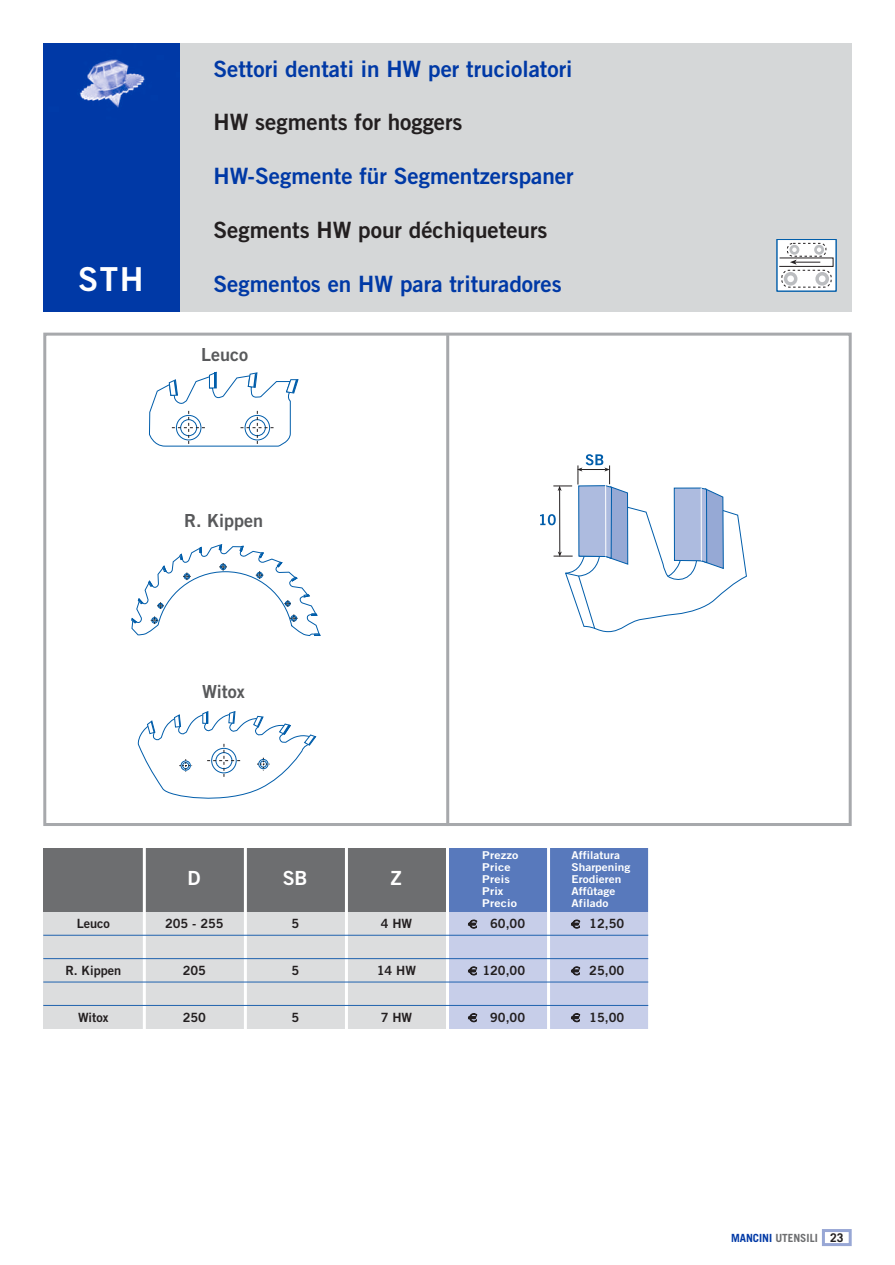
<style>
.page{position:relative;width:895px;height:1265px;background:#fff}
.page>*{position:absolute;margin:0;border:0;box-sizing:border-box;transform-origin:0 0}
.t1{font:33px "Trade Gothic Bold Two";color:#fff}
.t2{font:22.5px "Trade Gothic Bold Two";color:#0039a6}
.t3{font:22.5px "Trade Gothic Bold Two";color:#231f20}
.t4{font:19.5px "Trade Gothic Bold Two";color:#fff}
.t5{font:18px "Trade Gothic Bold Two";color:#58595b}
.t6{font:12.75px "Trade Gothic Bold Two";color:#231f20}
.t7{font:700 11.25px "Trade Gothic";color:#6d6e70}
.t8{font:10.8px/12px "Trade Gothic Bold Two";letter-spacing:.005em;color:#fff;scale:1.1 1}
.t9{font:10.8px/12px "Trade Gothic Bold Two";letter-spacing:.005em;color:#fff;scale:1.15 1}
.s1{color:#0039a6}
.s2{font-size:12px;color:#231f20}
</style>
<div class="page">
<div style="left:821px;top:1228px;width:30px;height:17px;border:3px solid #98a7d5"></div>
<div style="left:43px;top:43px;width:808px;height:268px;background:#d5d7d8"></div>
<div style="left:43px;top:43px;width:136px;height:268px;background:#0039a6"></div>
<div style="left:43px;top:332px;width:808px;height:494px;border:3px solid #a7a9ac"></div>
<svg style="left:776px;top:239px;width:60px;height:52px"></svg>
<div style="left:779px;top:258px;width:54px;height:8px;background:#fff"></div>
<div style="left:781px;top:270px;width:50px;height:17px;background:#fff;border:1px dashed #231f20;border-radius:7px"></div>
<div style="left:787px;top:243px;width:39px;height:13px;background:#fff;border:1px dashed #231f20;border-radius:6px"></div>
<div style="left:778px;top:257px;width:55px;height:10px;border:1px solid #231f20"></div>
<svg style="left:790px;top:259px;width:30px;height:6px"></svg>
<svg style="left:783px;top:272px;width:14px;height:13px"></svg>
<svg style="left:789px;top:245px;width:10px;height:10px"></svg>
<svg style="left:814px;top:245px;width:10px;height:10px"></svg>
<svg style="left:815px;top:272px;width:13px;height:13px"></svg>
<div style="left:787px;top:275px;width:6px;height:7px;background:#fff;border-radius:50%"></div>
<div style="left:818px;top:275px;width:7px;height:7px;background:#fff;border-radius:50%"></div>
<svg style="left:792px;top:247px;width:4px;height:5px"></svg>
<svg style="left:816px;top:247px;width:5px;height:5px"></svg>
<svg style="left:540px;top:454px;width:207px;height:178px"></svg>
<hr style="left:605px;top:485px;width:1px;height:71px;background:#fff">
<hr style="left:700px;top:487px;width:1px;height:73px;background:#fff">
<svg style="left:149px;top:371px;width:149px;height:75px"></svg>
<hr style="left:446px;top:335px;width:3px;height:491px;background:#a7a9ac">
<svg style="left:131px;top:544px;width:190px;height:92px"></svg>
<svg style="left:138px;top:711px;width:178px;height:88px"></svg>
<div style="left:43px;top:911px;width:605px;height:118px;background:#dcddde"></div>
<div style="left:447px;top:911px;width:202px;height:118px;background:#c7cee9"></div>
<div style="left:43px;top:847px;width:605px;height:64px;background:#6d6e70"></div>
<div style="left:448px;top:847px;width:201px;height:64px;background:#5879bc"></div>
<hr style="left:143px;top:847px;width:3px;height:182px;background:#fff">
<hr style="left:244px;top:847px;width:3px;height:182px;background:#fff">
<hr style="left:345px;top:847px;width:3px;height:182px;background:#fff">
<hr style="left:446px;top:847px;width:3px;height:182px;background:#fff">
<hr style="left:547px;top:847px;width:3px;height:182px;background:#fff">
<hr style="left:648px;top:847px;width:3px;height:182px;background:#fff">
<hr style="left:43px;top:934px;width:605px;height:1px;background:#1f62ae">
<hr style="left:43px;top:958px;width:605px;height:1px;background:#1f62ae">
<hr style="left:43px;top:981px;width:605px;height:1px;background:#1f62ae">
<hr style="left:43px;top:1005px;width:605px;height:1px;background:#1f62ae">
<p class="t2" style="left:213px;top:60px;width:360px">Settori dentati in HW per truciolatori</p>
<p class="t3" style="left:213px;top:114px;width:250px">HW segments for hoggers</p>
<p class="t2" style="left:213px;top:168px;width:361px">HW-Segmente für Segmentzerspaner</p>
<p class="t3" style="left:213px;top:221px;width:335px">Segments HW pour déchiqueteurs</p>
<h1 class="t1" style="left:78px;top:267px;width:67px">STH</h1>
<p class="t2" style="left:213px;top:275px;width:350px">Segmentos en HW para trituradores</p>
<p class="t5" style="left:201px;top:348px;width:48px">Leuco</p>
<p class="t5" style="left:184px;top:514px;width:80px">R. Kippen</p>
<p class="t5" style="left:202px;top:685px;width:44px">Witox</p>
<p class="t6" style="left:77px;top:919px;width:35px">Leuco</p>
<p class="t6" style="left:65px;top:965px;width:57px">R. Kippen</p>
<p class="t6" style="left:78px;top:1012px;width:32px">Witox</p>
<p class="t4" style="left:188px;top:871px;width:15px">D</p>
<p class="t4" style="left:283px;top:871px;width:26px">SB</p>
<p class="t4" style="left:391px;top:871px;width:12px">Z</p>
<p class="t6" style="left:165px;top:919px;width:60px">205 - 255</p>
<p class="t6" style="left:183px;top:965px;width:25px">205</p>
<p class="t6" style="left:183px;top:1012px;width:25px">250</p>
<p class="t6" style="left:291px;top:919px;width:9px">5</p>
<p class="t6" style="left:291px;top:965px;width:9px">5</p>
<p class="t6" style="left:291px;top:1012px;width:9px">5</p>
<p class="t6" style="left:381px;top:919px;width:33px">4 HW</p>
<p class="t6" style="left:377px;top:965px;width:41px">14 HW</p>
<p class="t6" style="left:381px;top:1012px;width:33px">7 HW</p>
<p class="t9" style="left:482px;top:849px;width:33px">Prezzo<br>Price<br>Preis<br>Prix<br>Precio</p>
<p class="t8" style="left:571px;top:849px;width:55px">Affilatura<br>Sharpening<br>Erodieren<br>Affûtage<br>Afilado</p>
<p class="t6" style="left:490px;top:919px;width:36px">60,00</p>
<p class="t6" style="left:482px;top:965px;width:44px">120,00</p>
<p class="t6" style="left:490px;top:1012px;width:36px">90,00</p>
<p class="t6" style="left:589px;top:919px;width:36px">12,50</p>
<p class="t6" style="left:589px;top:965px;width:36px">25,00</p>
<p class="t6" style="left:589px;top:1012px;width:36px">15,00</p>
<p class="t7" style="left:731px;top:1233px;width:114px"><span class="s1">MANCINI</span> UTENSILI <span class="s2">23</span></p>
</div>
